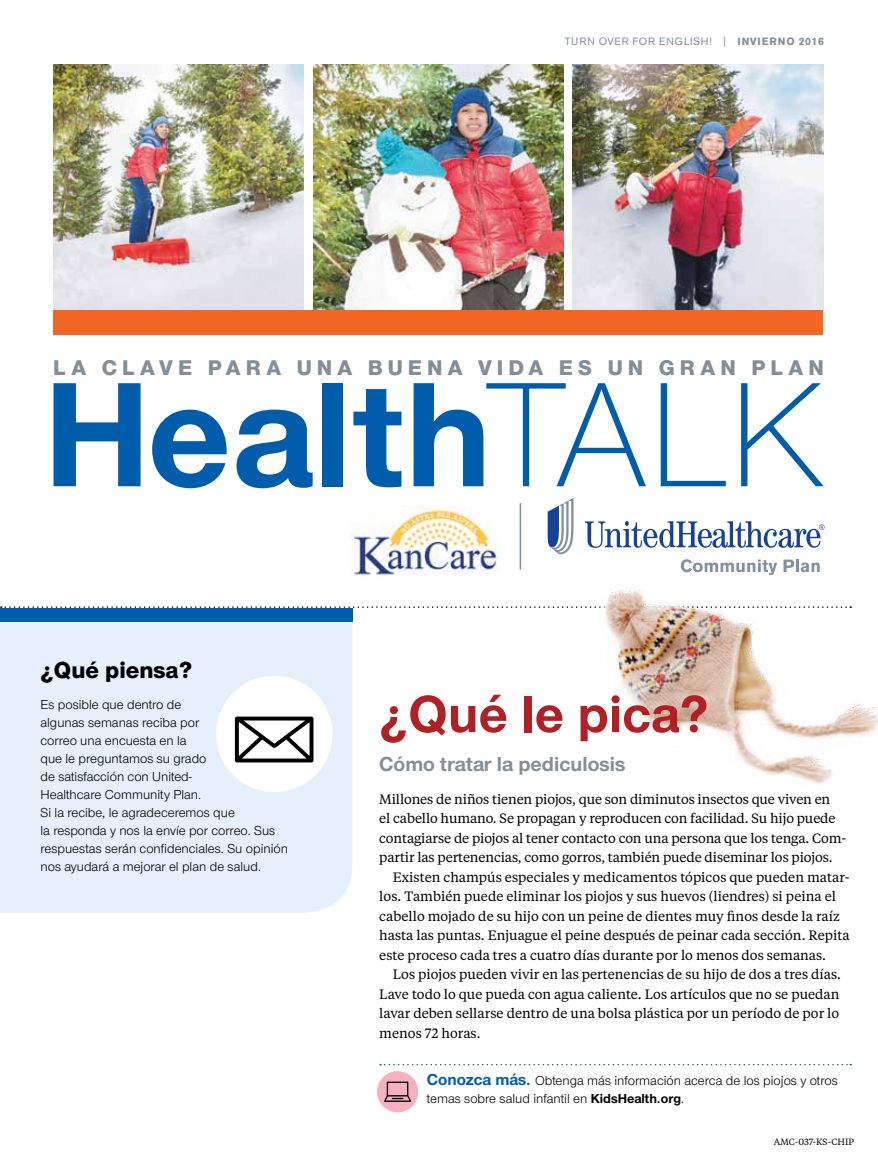
<style>
.page{position:relative;width:878px;height:1161px;background:#fff}
.page>*{position:absolute;margin:0;border:0;box-sizing:border-box;transform-origin:0 0}
.t1{font:700 154.5px "UHC Sans";color:#005dac}
.t2{font:700 54px "UHC Sans";color:#b12025}
.t3{font:800 24px "UHC Sans";color:#000}
.t4{font:800 22.05px "UHC Sans";letter-spacing:.23em;color:#838e98}
.t5{font:700 21px "UHC Sans";color:#838e98}
.t6{font:13.5px/19.5px "UHC Serif Text";color:#000}
.t7{font:13.5px/18px "UHC Sans";color:#000}
.t8{font:10.5px "Akzidenz Grotesk BE";letter-spacing:.07em;color:#838e98}
.t9{font:9px "UHC Serif Text";color:#000}
.s1{font-weight:700}
.s2{font-weight:300}
.s3{font-weight:700;font-size:16.5px;color:#005dac}
</style>
<div class="page">
<img style="left:351px;top:505px;width:149px;height:70px">
<hr style="left:519px;top:503px;width:2px;height:67px;background:#838e98">
<svg style="left:584px;top:521px;width:240px;height:27px"></svg>
<svg style="left:547px;top:498px;width:26px;height:56px"></svg>
<svg style="left:680px;top:559px;width:97px;height:10px"></svg>
<svg style="left:783px;top:560px;width:36px;height:9px"></svg>
<svg style="left:1px;top:606px;width:563px;height:2px"></svg>
<img style="left:53px;top:65px;width:250px;height:246px">
<img style="left:313px;top:65px;width:250px;height:246px">
<img style="left:573px;top:64px;width:250px;height:247px">
<div style="left:53px;top:311px;width:770px;height:24px;background:#f26522"></div>
<div style="left:0;top:621px;width:352px;height:292px;background:#e5f0fa"></div>
<div style="left:216px;top:676px;width:116px;height:116px;background:#fff;border-radius:50%"></div>
<svg style="left:235px;top:717px;width:78px;height:45px"></svg>
<div style="left:0;top:608px;width:352px;height:13px;background:#005dac"></div>
<svg style="left:380px;top:1064px;width:471px;height:1px"></svg>
<div style="left:377px;top:1071px;width:41px;height:41px;background:#f7b0be;border-radius:50%"></div>
<svg style="left:384px;top:1082px;width:27px;height:20px"></svg>
<img style="left:566px;top:569px;width:312px;height:215px">
<p class="t8" style="left:565px;top:35px;width:260px">TURN OVER FOR ENGLISH! | <span class="s1">INVIERNO 2016</span></p>
<h3 class="t4" style="left:53px;top:352px;width:772px">LA CLAVE PARA UNA BUENA VIDA ES UN GRAN PLAN</h3>
<h1 class="t1" style="left:43px;top:331px;width:781px">Health<span class="s2">TALK</span></h1>
<h3 class="t3" style="left:40px;top:653px;width:153px">¿Qué piensa?</h3>
<p class="t7" style="left:40px;top:695px;width:249px">Es posible que dentro de<br>algunas semanas reciba por<br>correo una encuesta en la<br>que le preguntamos su grado<br>de satisfacción con United-<br>Healthcare Community Plan.<br>Si la recibe, le agradeceremos que<br>la responda y nos la envíe por correo. Sus respuestas serán confidenciales. Su opinión nos ayudará a mejorar el plan de salud.</p>
<h2 class="t2" style="left:379px;top:678px;width:330px">¿Qué le pica?</h2>
<h3 class="t5" style="left:379px;top:750px;width:248px">Cómo tratar la pediculosis</h3>
<p class="t6" style="left:379px;top:789px;width:468px">Millones de niños tienen piojos, que son diminutos insectos que viven en<br>el cabello humano. Se propagan y reproducen con facilidad. Su hijo puede contagiarse de piojos al tener contacto con una persona que los tenga. Com&shy;partir las pertenencias, como gorros, también puede diseminar los piojos.</p>
<p class="t6" style="left:379px;top:867px;width:472px;text-indent:14px">Existen champús especiales y medicamentos tópicos que pueden matar&shy;los. También puede eliminar los piojos y sus huevos (liendres) si peina el cabello mojado de su hijo con un peine de dientes muy finos desde la raíz hasta las puntas. Enjuague el peine después de peinar cada sección. Repita este proceso cada tres a cuatro días durante por lo menos dos semanas.</p>
<p class="t6" style="left:379px;top:964px;width:463px;text-indent:14px">Los piojos pueden vivir en las pertenencias de su hijo de dos a tres días.<br>Lave todo lo que pueda con agua caliente. Los artículos que no se puedan lavar deben sellarse dentro de una bolsa plástica por un período de por lo menos 72 horas.</p>
<p class="t7" style="left:427px;top:1071px;width:412px"><span class="s3">Conozca más.</span> Obtenga más información acerca de los piojos y otros temas sobre salud infantil en <span class="s1">KidsHealth.org</span>.</p>
<p class="t9" style="left:773px;top:1135px;width:81px">AMC-037-KS-CHIP</p>
</div>
